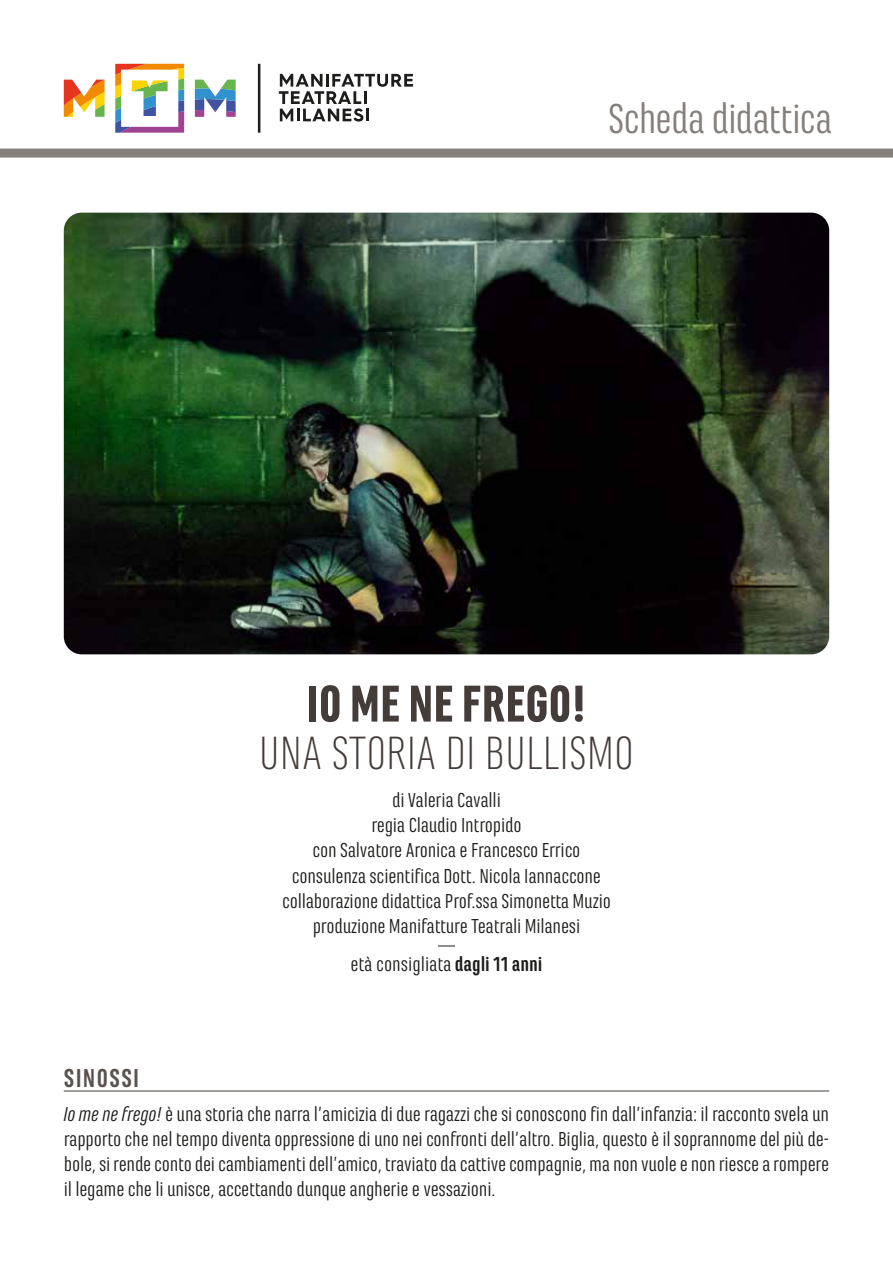
<style>
.page{position:relative;width:893px;height:1263px;background:#fff}
.page>*{position:absolute;margin:0;border:0;box-sizing:border-box;transform-origin:0 0}
.t1{font:900 54px "Marianina FY";color:#433c39}
.t2{font:300 48.6px "Marianina FY";color:#433c39}
.t3{font:43.5px "Marianina FY";letter-spacing:-.02em;color:#857f7c}
.t4{font:700 27px "Marianina FY";letter-spacing:.05em;color:#59524e}
.t5{font:21px/25.2px "Marianina FY";letter-spacing:-.01em;color:#1d1d1b;text-align:center}
.s1{font-weight:700}
.s2{font-style:italic}
</style>
<div class="page">
<div style="left:0;top:149px;width:893px;height:9px;background:#857f7c"></div>
<svg style="left:195px;top:80px;width:41px;height:37px"></svg>
<svg style="left:115px;top:64px;width:69px;height:69px"></svg>
<svg style="left:64px;top:80px;width:41px;height:37px"></svg>
<svg style="left:279px;top:74px;width:134px;height:48px"></svg>
<hr style="left:258px;top:64px;width:2px;height:69px;background:#1d1d1b">
<svg style="left:438px;top:946px;width:17px;height:1px"></svg>
<hr style="left:64px;top:1090px;width:765px;height:1px;background:#59524e">
<img style="left:64px;top:213px;width:765px;height:441px">
<h3 class="t3" style="left:608px;top:95px;width:226px">Scheda didattica</h3>
<h1 class="t1" style="left:307px;top:674px;width:281px">IO ME NE FREGO!</h1>
<h2 class="t2" style="left:259px;top:727px;width:377px">UNA STORIA DI BULLISMO</h2>
<p class="t5" style="left:282px;top:787px;width:330px">di Valeria Cavalli<br>regia Claudio Intropido<br>con Salvatore Aronica e Francesco Errico consulenza scientifica Dott. Nicola Iannaccone collaborazione didattica Prof.ssa Simonetta Muzio produzione Manifatture Teatrali Milanesi</p>
<p class="t5" style="left:350px;top:951px;width:193px">età consigliata <span class="s1">dagli 11 anni</span></p>
<p class="t4" style="left:64px;top:1063px;width:77px">SINOSSI</p>
<p class="t5" style="left:64px;top:1101px;width:767px;text-align:justify"><span class="s2">Io me ne frego!</span> è una storia che narra l’amicizia di due ragazzi che si conoscono fin dall’infanzia: il racconto svela un rapporto che nel tempo diventa oppressione di uno nei confronti dell’altro. Biglia, questo è il soprannome del più de&shy;bole, si rende conto dei cambiamenti dell’amico, traviato da cattive compagnie, ma non vuole e non riesce a rompere il legame che li unisce, accettando dunque angherie e vessazioni.</p>
</div>
